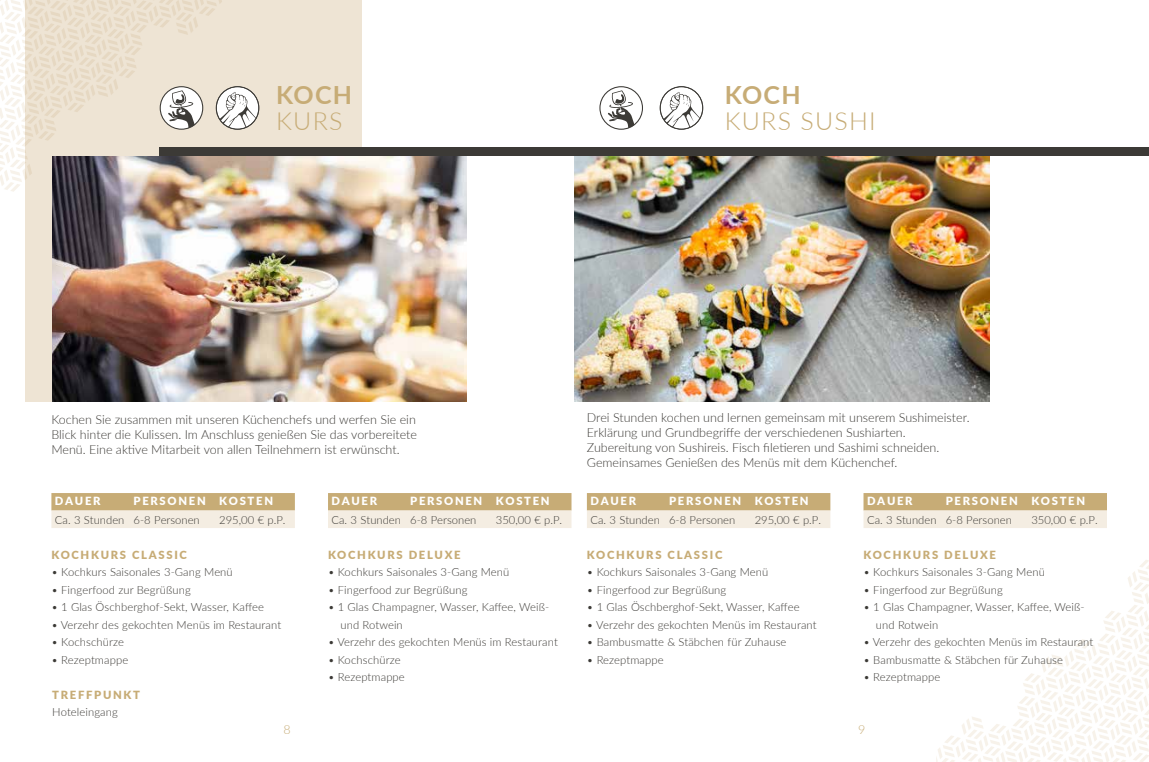
<style>
.page{position:relative;width:1149px;height:762px;background:#fff}
.page>*{position:absolute;margin:0;border:0;box-sizing:border-box;transform-origin:0 0}
.t1{font:300 25px "Lato";letter-spacing:.05em;color:#c7ac76}
.t2{font:700 25px "Lato";letter-spacing:.05em;color:#c7ac76}
.t3{font:300 12.5px/15px "Lato";color:#3c3a36;text-align:justify}
.t4{font:300 12.5px "Lato";color:#c7ac76}
.t5{font:300 11.25px/17.5px "Lato";letter-spacing:.01em;color:#3c3a36}
.t6{font:900 11.25px "Lato";letter-spacing:.15em;color:#fff}
.t7{font:900 11.25px "Lato";letter-spacing:.15em;color:#c7ac76}
</style>
<div class="page">
<div style="left:25px;top:0;width:336px;height:401px;background:#eee4d4"></div>
<img style="left:52px;top:156px;width:415px;height:245px">
<div style="left:159px;top:147px;width:989px;height:9px;background:#3c3a36"></div>
<svg style="left:51px;top:493px;width:244px;height:35px;background:#ddcdad"></svg>
<svg style="left:0;top:0;width:259px;height:192px"></svg>
<div style="left:216px;top:86px;width:43px;height:44px;border:1px solid #3c3a36;border-radius:50%"></div>
<svg style="left:936px;top:560px;width:213px;height:202px"></svg>
<svg style="left:661px;top:86px;width:41px;height:44px"></svg>
<div style="left:659px;top:86px;width:44px;height:44px;border:1px solid #3c3a36;border-radius:50%"></div>
<svg style="left:599px;top:87px;width:43px;height:42px"></svg>
<div style="left:599px;top:86px;width:43px;height:44px;border:1px solid #3c3a36;border-radius:50%"></div>
<svg style="left:607px;top:90px;width:27px;height:38px"></svg>
<svg style="left:328px;top:493px;width:243px;height:35px;background:#ddcdac"></svg>
<svg style="left:586px;top:493px;width:244px;height:35px;background:#decdad"></svg>
<svg style="left:863px;top:493px;width:243px;height:35px;background:#ddcdad"></svg>
<img style="left:574px;top:156px;width:415px;height:245px">
<h1 class="t2" style="left:276px;top:76px;width:77px">KOCH</h1>
<h1 class="t1" style="left:276px;top:103px;width:68px">KURS</h1>
<h1 class="t2" style="left:724px;top:76px;width:77px">KOCH</h1>
<h1 class="t1" style="left:724px;top:103px;width:152px">KURS SUSHI</h1>
<p class="t3" style="left:51px;top:412px;width:367px">Kochen Sie zusammen mit unseren Küchenchefs und werfen Sie ein Blick hinter die Kulissen. Im Anschluss genießen Sie das vorbereitete Menü. Eine aktive Mitarbeit von allen Teilnehmern ist erwünscht.</p>
<p class="t3" style="left:586px;top:410px;width:384px;text-align:left">Drei Stunden kochen und lernen gemeinsam mit unserem Sushimeister.<br>Erklärung und Grundbegriffe der verschiedenen Sushiarten.<br>Zubereitung von Sushireis. Fisch filetieren und Sashimi schneiden.<br>Gemeinsames Genießen des Menüs mit dem Küchenchef.</p>
<p class="t6" style="left:55px;top:492px;width:47px">DAUER</p>
<p class="t6" style="left:133px;top:492px;width:141px">PERSONEN KOSTEN</p>
<p class="t5" style="left:55px;top:511px;width:146px">Ca. 3 Stunden 6-8 Personen</p>
<p class="t5" style="left:219px;top:511px;width:68px">295,00 € p.P.</p>
<p class="t7" style="left:51px;top:546px;width:137px">KOCHKURS CLASSIC</p>
<p class="t5" style="left:51px;top:563px;width:183px">• Kochkurs Saisonales 3-Gang Menü</p>
<p class="t5" style="left:51px;top:580px;width:141px">• Fingerfood zur Begrüßung</p>
<p class="t5" style="left:51px;top:598px;width:214px">• 1 Glas Öschberghof-Sekt, Wasser, Kaffee</p>
<p class="t5" style="left:51px;top:615px;width:231px">• Verzehr des gekochten Menüs im Restaurant</p>
<p class="t5" style="left:51px;top:633px;width:74px">• Kochschürze</p>
<p class="t5" style="left:51px;top:650px;width:78px">• Rezeptmappe</p>
<p class="t6" style="left:331px;top:492px;width:47px">DAUER</p>
<p class="t6" style="left:410px;top:492px;width:141px">PERSONEN KOSTEN</p>
<p class="t5" style="left:331px;top:511px;width:146px">Ca. 3 Stunden 6-8 Personen</p>
<p class="t5" style="left:495px;top:511px;width:68px">350,00 € p.P.</p>
<p class="t7" style="left:328px;top:546px;width:134px">KOCHKURS DELUXE</p>
<p class="t5" style="left:328px;top:563px;width:183px">• Kochkurs Saisonales 3-Gang Menü</p>
<p class="t5" style="left:328px;top:580px;width:141px">• Fingerfood zur Begrüßung</p>
<p class="t5" style="left:340px;top:598px;width:210px;text-indent:-12px">• 1 Glas Champagner, Wasser, Kaffee, Weiß&shy;und Rotwein</p>
<p class="t5" style="left:328px;top:633px;width:231px">• Verzehr des gekochten Menüs im Restaurant</p>
<p class="t5" style="left:328px;top:650px;width:74px">• Kochschürze</p>
<p class="t5" style="left:328px;top:668px;width:78px">• Rezeptmappe</p>
<p class="t6" style="left:590px;top:492px;width:47px">DAUER</p>
<p class="t6" style="left:669px;top:492px;width:141px">PERSONEN KOSTEN</p>
<p class="t5" style="left:590px;top:511px;width:146px">Ca. 3 Stunden 6-8 Personen</p>
<p class="t5" style="left:754px;top:511px;width:68px">295,00 € p.P.</p>
<p class="t7" style="left:586px;top:546px;width:137px">KOCHKURS CLASSIC</p>
<p class="t5" style="left:586px;top:563px;width:183px">• Kochkurs Saisonales 3-Gang Menü</p>
<p class="t5" style="left:586px;top:580px;width:141px">• Fingerfood zur Begrüßung</p>
<p class="t5" style="left:586px;top:598px;width:214px">• 1 Glas Öschberghof-Sekt, Wasser, Kaffee</p>
<p class="t5" style="left:586px;top:615px;width:231px">• Verzehr des gekochten Menüs im Restaurant</p>
<p class="t5" style="left:586px;top:633px;width:201px">• Bambusmatte &amp; Stäbchen für Zuhause</p>
<p class="t5" style="left:586px;top:650px;width:78px">• Rezeptmappe</p>
<p class="t6" style="left:866px;top:492px;width:47px">DAUER</p>
<p class="t6" style="left:945px;top:492px;width:141px">PERSONEN KOSTEN</p>
<p class="t5" style="left:866px;top:511px;width:146px">Ca. 3 Stunden 6-8 Personen</p>
<p class="t5" style="left:1030px;top:511px;width:68px">350,00 € p.P.</p>
<p class="t7" style="left:863px;top:546px;width:134px">KOCHKURS DELUXE</p>
<p class="t5" style="left:863px;top:563px;width:183px">• Kochkurs Saisonales 3-Gang Menü</p>
<p class="t5" style="left:863px;top:580px;width:141px">• Fingerfood zur Begrüßung</p>
<p class="t5" style="left:875px;top:598px;width:210px;text-indent:-12px">• 1 Glas Champagner, Wasser, Kaffee, Weiß&shy;und Rotwein</p>
<p class="t5" style="left:863px;top:633px;width:231px">• Verzehr des gekochten Menüs im Restaurant</p>
<p class="t5" style="left:863px;top:650px;width:201px">• Bambusmatte &amp; Stäbchen für Zuhause</p>
<p class="t5" style="left:863px;top:668px;width:78px">• Rezeptmappe</p>
<p class="t7" style="left:52px;top:686px;width:89px">TREFFPUNKT</p>
<p class="t5" style="left:52px;top:703px;width:67px">Hoteleingang</p>
<p class="t4" style="left:283px;top:720px;width:9px">8</p>
<p class="t4" style="left:857px;top:720px;width:9px">9</p>
</div>
